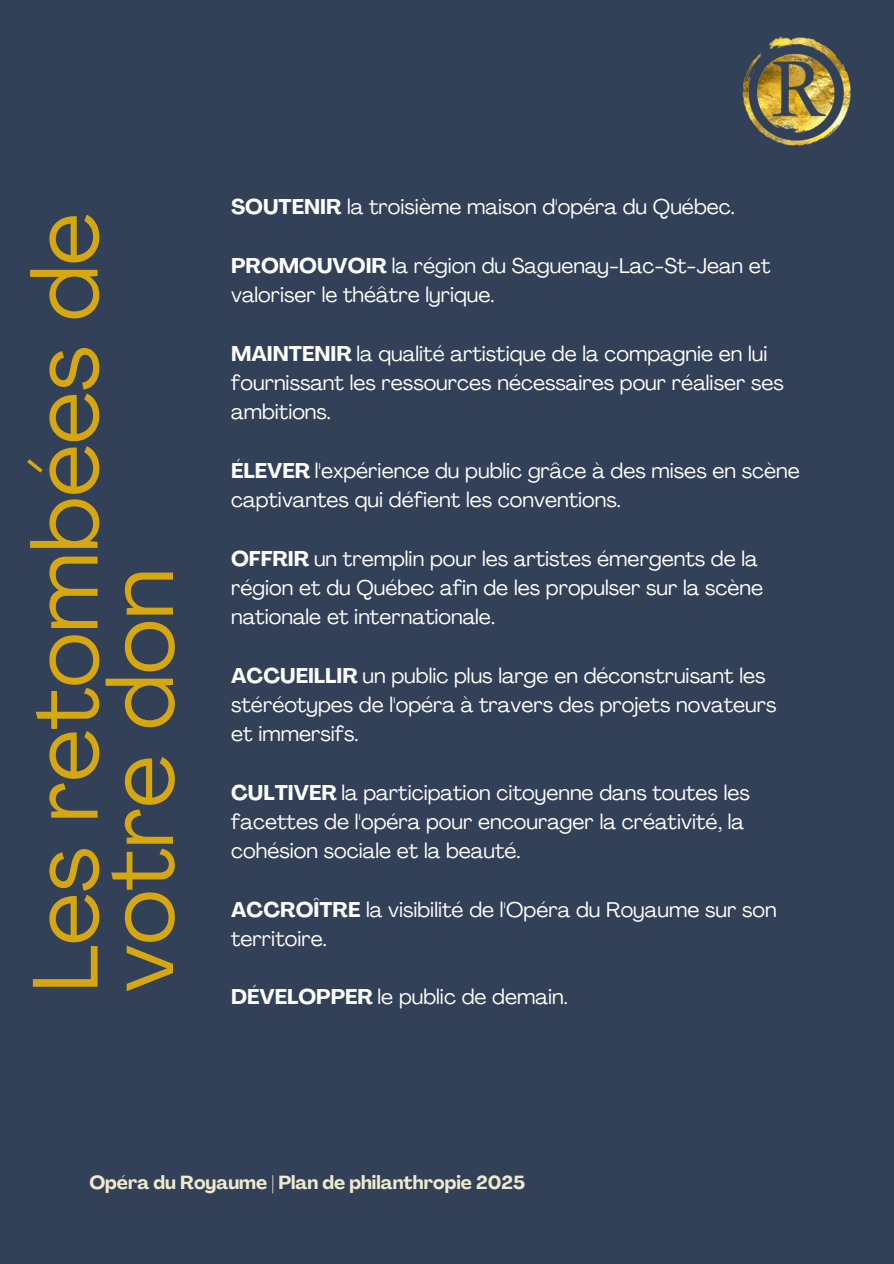
<style>
.page{position:relative;width:894px;height:1264px;background:#fff}
.page>*{position:absolute;margin:0;border:0;box-sizing:border-box;transform-origin:0 0}
.t1{font:91.65px/75.4px "Agrandir";color:#d6a710}
.t2{font:21px/29.2px "Agrandir";color:#fff}
.t3{font:700 18.75px "Agrandir";color:#efe9ce}
.s1{font-weight:700}
</style>
<div class="page">
<div style="left:0;top:0;width:893px;height:1263px;background:#324158"></div>
<img style="left:742px;top:36px;width:109px;height:110px">
<h2 class="t1" style="left:37px;top:992px;width:781px;rotate:-90deg">Les retombées de votre don</h2>
<h1 class="t2" style="left:231px;top:194px;width:505px"><span class="s1">SOUTENIR</span> la troisième maison d'opéra du Québec.</h1>
<p class="t2" style="left:231px;top:253px;width:540px"><span class="s1">PROMOUVOIR</span> la région du Saguenay-Lac-St-Jean et valoriser le théâtre lyrique.</p>
<h2 class="t2" style="left:231px;top:341px;width:554px"><span class="s1">MAINTENIR</span> la qualité artistique de la compagnie en lui fournissant les ressources nécessaires pour réaliser ses ambitions.</h2>
<h2 class="t2" style="left:231px;top:458px;width:570px"><span class="s1">ÉLEVER</span> l'expérience du public grâce à des mises en scène captivantes qui défient les conventions.</h2>
<h2 class="t2" style="left:231px;top:545px;width:533px"><span class="s1">OFFRIR</span> un tremplin pour les artistes émergents de la région et du Québec afin de les propulser sur la scène nationale et internationale.</h2>
<h2 class="t2" style="left:231px;top:662px;width:547px"><span class="s1">ACCUEILLIR</span> un public plus large en déconstruisant les stéréotypes de l'opéra à travers des projets novateurs et immersifs.</h2>
<h2 class="t2" style="left:231px;top:779px;width:520px"><span class="s1">CULTIVER</span> la participation citoyenne dans toutes les facettes de l'opéra pour encourager la créativité, la cohésion sociale et la beauté.</h2>
<h2 class="t2" style="left:231px;top:896px;width:547px"><span class="s1">ACCROÎTRE</span> la visibilité de l'Opéra du Royaume sur son territoire.</h2>
<h2 class="t2" style="left:231px;top:984px;width:338px"><span class="s1">DÉVELOPPER</span> le public de demain.</h2>
<h2 class="t3" style="left:89px;top:1174px;width:437px">Opéra du Royaume | Plan de philanthropie 2025</h2>
</div>
